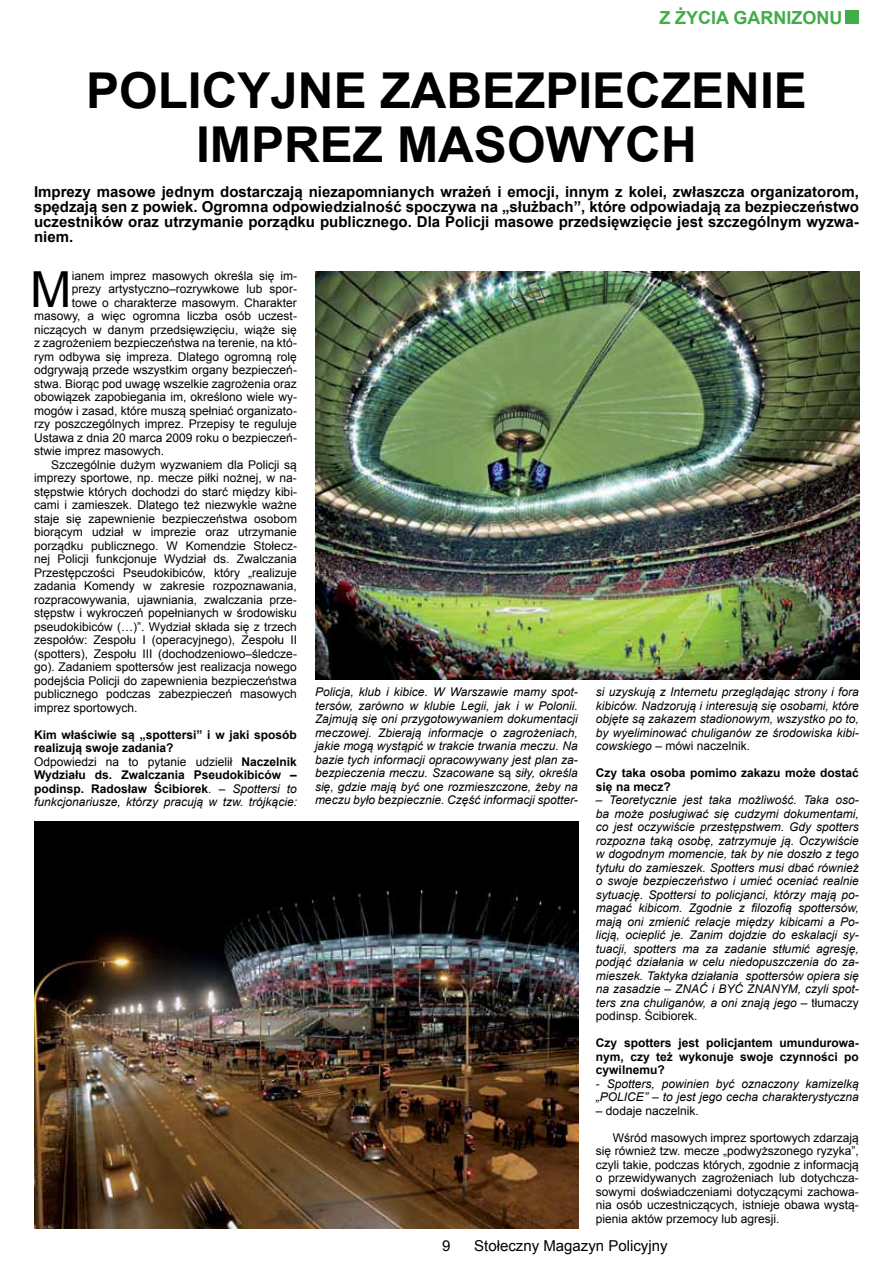
<style>
.page{position:relative;width:893px;height:1263px;background:#fff}
.page>*{position:absolute;margin:0;border:0;box-sizing:border-box;transform-origin:0 0}
.t1{font:49.65px "Arial";color:#000}
.t2{font:700 49.5px/54px "Arial";color:#000;text-align:center}
.t3{font:700 18px "Arial";color:#41ad49}
.t4{font:700 15px/15px "Arial";color:#000;text-align:justify}
.t5{font:15px "Arial";color:#000}
.t6{font:12px/13.5px "Arial";color:#000;text-align:justify}
.t7{font:italic 12px/13.5px "Arial";color:#000;text-align:justify}
.t8{font:700 12px/13.5px "Arial";color:#000}
.s1{font-weight:400}
.s2{font-weight:400;font-style:italic}
.s3{font-style:normal}
</style>
<div class="page">
<div style="left:846px;top:10px;width:13px;height:14px;background:#41ad49"></div>
<img style="left:34px;top:821px;width:544px;height:408px">
<img style="left:315px;top:271px;width:544px;height:408px">
<h3 class="t3" style="left:659px;top:5px;width:185px">Z ŻYCIA GARNIZONU</h3>
<h2 class="t2" style="left:86px;top:65px;width:722px">POLICYJNE ZABEZPIECZENIE<br>IMPREZ MASOWYCH</h2>
<p class="t4" style="left:34px;top:185px;width:826px">Imprezy masowe jednym dostarczają niezapomnianych wrażeń i emocji, innym z kolei, zwłaszcza organizatorom, spędzają sen z powiek. Ogromna odpowiedzialność spoczywa na „służbach”, które odpowiadają za bezpieczeństwo uczestników oraz utrzymanie porządku publicznego. Dla Policji masowe przedsięwzięcie jest szczególnym wyzwa&shy;niem.</p>
<h1 class="t1" style="left:30px;top:257px;width:43px">M</h1>
<p class="t6" style="left:72px;top:269px;width:227px">ianem imprez masowych określa się im-</p>
<p class="t6" style="left:72px;top:282px;width:227px">prezy artystyczno–rozrywkowe lub spor-</p>
<p class="t6" style="left:72px;top:296px;width:227px">towe o charakterze masowym. Charakter</p>
<p class="t6" style="left:34px;top:309px;width:264px">masowy, a więc ogromna liczba osób uczest-</p>
<p class="t6" style="left:34px;top:323px;width:264px">niczących w danym przedsięwzięciu, wiąże się</p>
<p class="t6" style="left:34px;top:336px;width:264px">z zagrożeniem bezpieczeństwa na terenie, na któ-</p>
<p class="t6" style="left:34px;top:350px;width:264px">rym odbywa się impreza. Dlatego ogromną rolę</p>
<p class="t6" style="left:34px;top:363px;width:264px">odgrywają przede wszystkim organy bezpieczeń-</p>
<p class="t6" style="left:34px;top:377px;width:264px">stwa. Biorąc pod uwagę wszelkie zagrożenia oraz</p>
<p class="t6" style="left:34px;top:390px;width:264px">obowiązek zapobiegania im, określono wiele wy-</p>
<p class="t6" style="left:34px;top:404px;width:264px">mogów i zasad, które muszą spełniać organizato-</p>
<p class="t6" style="left:34px;top:417px;width:264px">rzy poszczególnych imprez. Przepisy te reguluje</p>
<p class="t6" style="left:34px;top:431px;width:264px">Ustawa z dnia 20 marca 2009 roku o bezpieczeń-</p>
<p class="t6" style="left:34px;top:444px;width:132px">stwie imprez masowych.</p>
<p class="t6" style="left:51px;top:458px;width:247px">Szczególnie dużym wyzwaniem dla Policji są</p>
<p class="t6" style="left:34px;top:471px;width:264px">imprezy sportowe, np. mecze piłki nożnej, w na-</p>
<p class="t6" style="left:34px;top:485px;width:264px">stępstwie których dochodzi do starć między kibi-</p>
<p class="t6" style="left:34px;top:498px;width:264px">cami i zamieszek. Dlatego też niezwykle ważne</p>
<p class="t6" style="left:34px;top:512px;width:264px">staje się zapewnienie bezpieczeństwa osobom</p>
<p class="t6" style="left:34px;top:525px;width:264px">biorącym udział w imprezie oraz utrzymanie</p>
<p class="t6" style="left:34px;top:539px;width:264px">porządku publicznego. W Komendzie Stołecz-</p>
<p class="t6" style="left:34px;top:552px;width:264px">nej Policji funkcjonuje Wydział ds. Zwalczania</p>
<p class="t6" style="left:34px;top:566px;width:264px">Przestępczości Pseudokibiców, który „realizuje</p>
<p class="t6" style="left:34px;top:579px;width:264px">zadania Komendy w zakresie rozpoznawania,</p>
<p class="t6" style="left:34px;top:593px;width:264px">rozpracowywania, ujawniania, zwalczania prze-</p>
<p class="t6" style="left:34px;top:606px;width:264px">stępstw i wykroczeń popełnianych w środowisku</p>
<p class="t6" style="left:34px;top:620px;width:264px">pseudokibiców (…)”. Wydział składa się z trzech</p>
<p class="t6" style="left:34px;top:633px;width:264px">zespołów: Zespołu I (operacyjnego), Zespołu II</p>
<p class="t6" style="left:34px;top:647px;width:264px">(spotters), Zespołu III (dochodzeniowo–śledcze-</p>
<p class="t6" style="left:34px;top:660px;width:264px">go). Zadaniem spottersów jest realizacja nowego</p>
<p class="t6" style="left:34px;top:674px;width:264px">podejścia Policji do zapewnienia bezpieczeństwa</p>
<p class="t6" style="left:34px;top:687px;width:264px">publicznego podczas zabezpieczeń masowych</p>
<p class="t6" style="left:34px;top:701px;width:105px">imprez sportowych.</p>
<p class="t8" style="left:34px;top:728px;width:264px">Kim właściwie są „spottersi” i w jaki sposób realizują swoje zadania?<br><span class="s1">Odpowiedzi na to pytanie udzielił</span> Naczelnik Wydziału ds. Zwalczania Pseudokibiców – podinsp. Radosław Ścibiorek<span class="s1">. –</span> <span class="s2">Spottersi to funkcjonariusze, którzy pracują w tzw. trójkącie:</span></p>
<p class="t7" style="left:315px;top:685px;width:264px">Policja, klub i kibice. W Warszawie mamy spot&shy;tersów, zarówno w klubie Legii, jak i w Polonii.<br>Zajmują się oni przygotowywaniem dokumentacji meczowej. Zbierają informacje o zagrożeniach, jakie mogą wystąpić w trakcie trwania meczu. Na bazie tych informacji opracowywany jest plan za&shy;bezpieczenia meczu. Szacowane <span class="s3">są</span> siły, określa się, gdzie mają być one rozmieszczone, żeby na meczu było bezpiecznie. Część informacji spotter-</p>
<p class="t7" style="left:596px;top:685px;width:264px">si uzyskują z Internetu przeglądając strony i fora kibiców. Nadzorują i interesują się osobami, które objęte są zakazem stadionowym, wszystko po to, by wyeliminować chuliganów ze środowiska kibi&shy;cowskiego <span class="s3">– mówi naczelnik.</span></p>
<p class="t8" style="left:596px;top:767px;width:264px">Czy taka osoba pomimo zakazu może dostać się na mecz?</p>
<p class="t7" style="left:596px;top:793px;width:264px"><span class="s3">–</span> Teoretycznie jest taka możliwość. Taka oso&shy;ba może posługiwać się cudzymi dokumentami, co jest oczywiście przestępstwem. Gdy spotters rozpozna taką osobę, zatrzymuje ją. Oczywiście w dogodnym momencie, tak by nie doszło z tego tytułu do zamieszek. Spotters musi dbać również o swoje bezpieczeństwo i umieć oceniać realnie sytuację. Spottersi to policjanci, którzy mają po&shy;magać kibicom. Zgodnie z filozofią spottersów, mają oni zmienić relacje między kibicami a Po&shy;licją, ocieplić je. Zanim dojdzie do eskalacji sy&shy;tuacji, spotters ma za zadanie stłumić agresję, podjąć działania w celu niedopuszczenia do za&shy;mieszek. Taktyka działania spottersów opiera się na zasadzie – ZNAĆ i BYĆ ZNANYM, czyli spot&shy;ters zna chuliganów, a oni znają jego <span class="s3">– tłumaczy podinsp. Ścibiorek.</span></p>
<p class="t8" style="left:596px;top:1037px;width:264px;text-align:justify">Czy spotters jest policjantem umundurowa&shy;nym, czy też wykonuje swoje czynności po cywilnemu?</p>
<p class="t7" style="left:596px;top:1077px;width:264px"><span class="s3">-</span> Spotters, powinien być oznaczony kamizelką „POLICE” – to jest jego cecha charakterystyczna</p>
<p class="t6" style="left:596px;top:1104px;width:104px">– dodaje naczelnik.</p>
<p class="t6" style="left:596px;top:1131px;width:264px;text-indent:17px">Wśród masowych imprez sportowych zdarzają się również tzw. mecze „podwyższonego ryzyka”, czyli takie, podczas których, zgodnie z informacją o przewidywanych zagrożeniach lub dotychcza&shy;sowymi doświadczeniami dotyczącymi zachowa&shy;nia osób uczestniczących, istnieje obawa wystą&shy;pienia aktów przemocy lub agresji.</p>
<p class="t5" style="left:442px;top:1236px;width:10px">9</p>
<p class="t5" style="left:474px;top:1236px;width:195px">Stołeczny Magazyn Policyjny</p>
</div>
